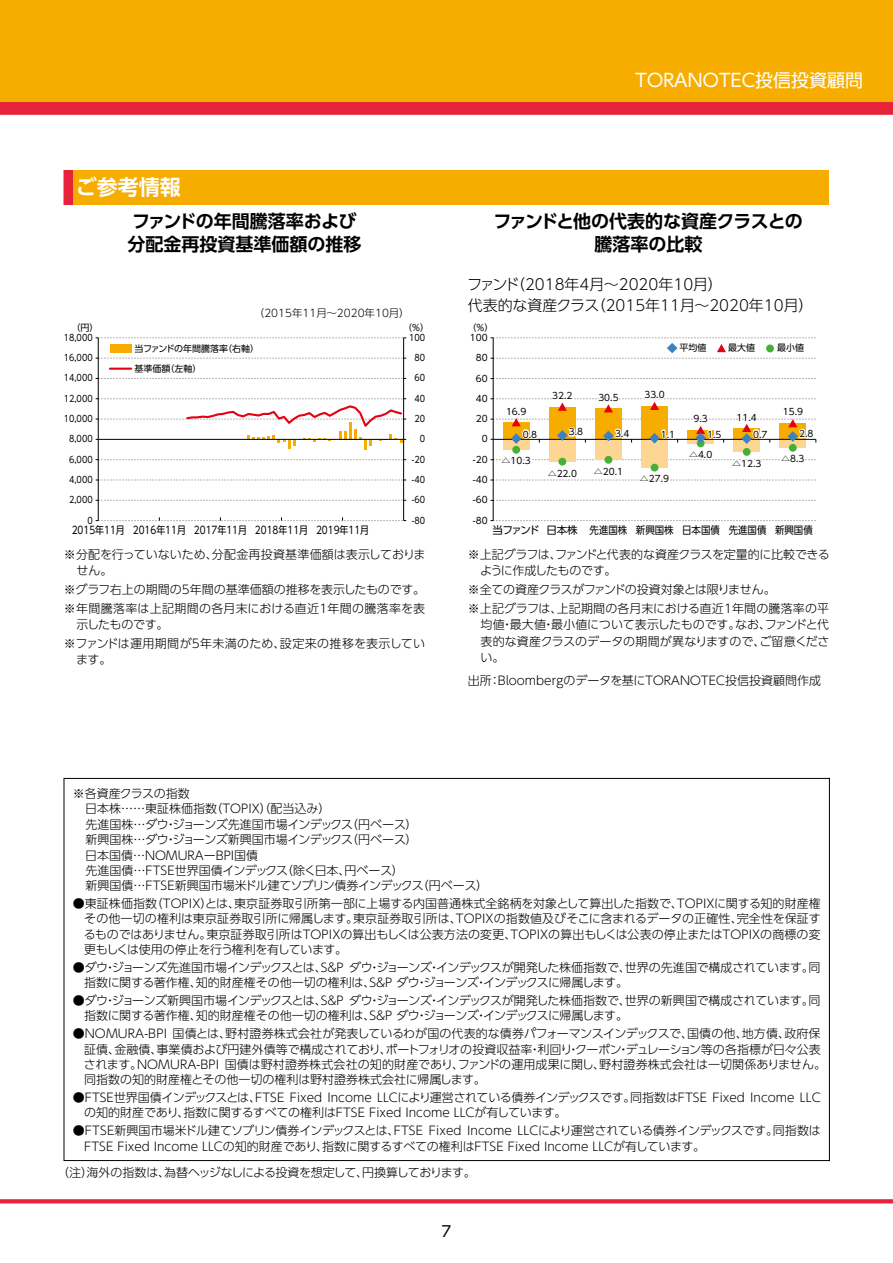
<style>
.page{position:relative;width:893px;height:1263px;background:#fff}
.page>*{position:absolute;margin:0;border:0;box-sizing:border-box;transform-origin:0 0}
.t1{font:700 21px "UD Shin Go Pro De";color:#fff}
.t2{font:700 18px/22.5px "UD Shin Go Pro De";color:#000}
.t3{font:18px "UD Shin Go Pro";letter-spacing:-.17em;color:#fff}
.t4{font:300 15px/21px "UD Shin Go Pro";color:#000}
.t5{font:15px "UD Shin Go Pro";color:#000}
.t6{font:300 12px/15.5px "UD Shin Go Pro";color:#000}
.t7{font:300 12px/15.5px "UD Shin Go Pro";letter-spacing:-.035em;color:#000}
.t8{font:300 12px "UD Shin Go Pro";letter-spacing:-.03em;color:#000}
.t9{font:10.5px "UD Shin Go Pro";color:#000;scale:.85 1}
.t10{font:10.5px "UD Shin Go Pro";color:#000}
.t11{font:300 10.5px "UD Shin Go Pro";color:#000}
.t12{font:9px "UD Shin Go Pro";color:#000}
.t13{font:9px "UD Shin Go Pro";color:#000;scale:.9 1}
</style>
<div class="page">
<div style="left:0;top:0;width:893px;height:102px;background:#f7ad00"></div>
<svg style="left:1px;top:1199px;width:892px;height:4px;background:#e82e45"></svg>
<div style="left:0;top:102px;width:893px;height:13px;background:#e7233b"></div>
<div style="left:64px;top:170px;width:765px;height:34px;background:#f7ac00"></div>
<div style="left:64px;top:170px;width:8px;height:34px;background:#e7233b"></div>
<hr style="left:493px;top:338px;width:1px;height:183px;background:#000">
<svg style="left:491px;top:520px;width:325px;height:1px"></svg>
<svg style="left:491px;top:500px;width:325px;height:1px"></svg>
<svg style="left:491px;top:378px;width:325px;height:1px"></svg>
<svg style="left:491px;top:389px;width:325px;height:96px"></svg>
<svg style="left:491px;top:337px;width:325px;height:22px"></svg>
<div style="left:766px;top:344px;width:8px;height:8px;background:#45b035;border-radius:50%"></div>
<div style="left:110px;top:344px;width:21px;height:9px;background:#f7ac00"></div>
<hr style="left:98px;top:338px;width:1px;height:183px;background:#000">
<hr style="left:403px;top:338px;width:1px;height:183px;background:#000">
<svg style="left:96px;top:500px;width:310px;height:1px"></svg>
<svg style="left:96px;top:480px;width:310px;height:1px"></svg>
<svg style="left:96px;top:459px;width:310px;height:1px"></svg>
<svg style="left:96px;top:398px;width:310px;height:52px"></svg>
<svg style="left:96px;top:378px;width:310px;height:1px"></svg>
<svg style="left:96px;top:358px;width:310px;height:1px"></svg>
<svg style="left:96px;top:337px;width:310px;height:1px"></svg>
<svg style="left:96px;top:517px;width:310px;height:4px"></svg>
<hr style="left:110px;top:368px;width:21px;height:2px;background:#e60012">
<hr style="left:98px;top:439px;width:306px;height:1px;background:#000">
<h2 class="t3" style="left:632px;top:66px;width:233px">ＴＯＲＡＮＯＴＥＣ投信投資顧問</h2>
<h1 class="t1" style="left:76px;top:170px;width:106px">ご参考情報</h1>
<h2 class="t2" style="left:127px;top:210px;width:236px">ファンドの年間騰落率および分配金再投資基準価額の推移</h2>
<h2 class="t2" style="left:493px;top:210px;width:311px;text-align:center">ファンドと他の代表的な資産クラスとの騰落率の比較</h2>
<p class="t11" style="left:254px;top:305px;width:157px">（2015年11月～2020年10月）</p>
<p class="t4" style="left:467px;top:273px;width:348px">ファンド（2018年4月～2020年10月）<br>代表的な資産クラス（2015年11月～2020年10月）</p>
<p class="t12" style="left:72px;top:320px;width:28px">（円）</p>
<p class="t12" style="left:403px;top:320px;width:27px">（%）</p>
<p class="t13" style="left:64px;top:330px;width:34px">18,000</p>
<p class="t13" style="left:409px;top:330px;width:19px">100</p>
<p class="t13" style="left:415px;top:350px;width:13px">80</p>
<p class="t13" style="left:415px;top:371px;width:13px">60</p>
<p class="t13" style="left:415px;top:391px;width:13px">40</p>
<p class="t13" style="left:415px;top:411px;width:13px">20</p>
<p class="t13" style="left:420px;top:432px;width:7px">0</p>
<p class="t13" style="left:412px;top:452px;width:16px">-20</p>
<p class="t13" style="left:412px;top:472px;width:16px">-40</p>
<p class="t13" style="left:412px;top:493px;width:16px">-60</p>
<p class="t13" style="left:412px;top:513px;width:16px">-80</p>
<p class="t12" style="left:134px;top:341px;width:126px">当ファンドの年間騰落率（右軸）</p>
<p class="t12" style="left:134px;top:361px;width:69px">基準価額（左軸）</p>
<p class="t13" style="left:64px;top:350px;width:34px">16,000</p>
<p class="t13" style="left:64px;top:371px;width:34px">14,000</p>
<p class="t13" style="left:64px;top:391px;width:34px">12,000</p>
<p class="t13" style="left:64px;top:411px;width:34px">10,000</p>
<p class="t13" style="left:69px;top:432px;width:28px">8,000</p>
<p class="t13" style="left:69px;top:452px;width:28px">6,000</p>
<p class="t13" style="left:69px;top:472px;width:28px">4,000</p>
<p class="t13" style="left:69px;top:493px;width:28px">2,000</p>
<p class="t13" style="left:87px;top:513px;width:7px">0</p>
<p class="t9" style="left:72px;top:521px;width:351px">2015年11月 2016年11月 2017年11月 2018年11月 2019年11月</p>
<p class="t12" style="left:468px;top:320px;width:27px">（%）</p>
<p class="t12" style="left:470px;top:330px;width:19px">100</p>
<p class="t12" style="left:476px;top:351px;width:13px">80</p>
<p class="t12" style="left:476px;top:371px;width:13px">60</p>
<p class="t12" style="left:476px;top:391px;width:13px">40</p>
<p class="t12" style="left:476px;top:411px;width:13px">20</p>
<p class="t12" style="left:482px;top:432px;width:7px">0</p>
<p class="t12" style="left:473px;top:452px;width:16px">-20</p>
<p class="t12" style="left:473px;top:472px;width:16px">-40</p>
<p class="t12" style="left:473px;top:493px;width:16px">-60</p>
<p class="t12" style="left:679px;top:341px;width:28px">平均値</p>
<p class="t12" style="left:728px;top:341px;width:28px">最大値</p>
<p class="t12" style="left:777px;top:341px;width:28px">最小値</p>
<p class="t12" style="left:552px;top:388px;width:22px">32.2</p>
<p class="t12" style="left:598px;top:390px;width:22px">30.5</p>
<p class="t12" style="left:644px;top:388px;width:22px">33.0</p>
<p class="t12" style="left:506px;top:404px;width:22px">16.9</p>
<p class="t12" style="left:693px;top:412px;width:16px">9.3</p>
<p class="t12" style="left:737px;top:410px;width:22px">11.4</p>
<p class="t12" style="left:783px;top:405px;width:22px">15.9</p>
<p class="t12" style="left:523px;top:427px;width:16px">0.8</p>
<p class="t12" style="left:569px;top:425px;width:16px">3.8</p>
<p class="t12" style="left:615px;top:426px;width:16px">3.4</p>
<p class="t12" style="left:661px;top:427px;width:16px">1.1</p>
<p class="t12" style="left:707px;top:427px;width:16px">1.5</p>
<p class="t12" style="left:753px;top:427px;width:16px">0.7</p>
<p class="t12" style="left:799px;top:426px;width:16px">2.8</p>
<p class="t12" style="left:501px;top:453px;width:31px">△10.3</p>
<p class="t12" style="left:548px;top:466px;width:31px">△22.0</p>
<p class="t12" style="left:594px;top:464px;width:31px">△20.1</p>
<p class="t12" style="left:640px;top:472px;width:31px">△27.9</p>
<p class="t12" style="left:689px;top:447px;width:25px">△4.0</p>
<p class="t12" style="left:732px;top:456px;width:31px">△12.3</p>
<p class="t12" style="left:781px;top:451px;width:25px">△8.3</p>
<p class="t12" style="left:473px;top:513px;width:16px">-80</p>
<p class="t10" style="left:493px;top:521px;width:322px">当ファンド 日本株 先進国株 新興国株 日本国債 先進国債 新興国債</p>
<p class="t6" style="left:77px;top:546px;width:351px;line-height:16.5px;text-indent:-13px">※分配を行っていないため、分配金再投資基準価額は表示しておりません。</p>
<p class="t6" style="left:64px;top:580px;width:363px;line-height:18.6px">※グラフ右上の期間の5年間の基準価額の推移を表示したものです。※年間騰落率は上記期間の各月末における直近1年間の騰落率を表</p>
<p class="t6" style="left:64px;top:615px;width:363px;line-height:18.6px;text-indent:13px">示したものです。<br>※ファンドは運用期間が５年未満のため、設定来の推移を表示してい</p>
<p class="t6" style="left:76px;top:651px;width:37px">ます。</p>
<p class="t7" style="left:480px;top:546px;width:351px;line-height:16.5px;text-indent:-12px">※上記グラフは、ファンドと代表的な資産クラスを定量的に比較できるように作成したものです。</p>
<p class="t6" style="left:468px;top:580px;width:363px;line-height:18.6px">※全ての資産クラスがファンドの投資対象とは限りません。<br>※上記グラフは、上記期間の各月末における直近1年間の騰落率の平</p>
<p class="t6" style="left:480px;top:616px;width:351px;line-height:16.5px;text-align:justify">均値・最大値・最小値について表示したものです。なお、ファンドと代表的な資産クラスのデータの期間が異なりますので、ご留意ください。</p>
<p class="t6" style="left:468px;top:672px;width:355px">出所：Bloombergのデータを基にＴＯＲＡＮＯＴＥＣ投信投資顧問作成</p>
<p class="t6" style="left:85px;top:785px;width:404px;text-indent:-13px">※各資産クラスの指数<br>日本株……東証株価指数（TOPIX）（配当込み）<br>先進国株…ダウ・ジョーンズ先進国市場インデックス（円ベース）<br>新興国株…ダウ・ジョーンズ新興国市場インデックス（円ベース）<br>日本国債…NOMURAーBPI国債<br>先進国債…FTSE世界国債インデックス（除く日本、円ベース）<br>新興国債…FTSE新興国市場米ドル建てソブリン債券インデックス（円ベース）</p>
<p class="t6" style="left:84px;top:895px;width:739px;text-align:justify;text-indent:-11px">●東証株価指数（TOPIX）とは、東京証券取引所第一部に上場する内国普通株式全銘柄を対象として算出した指数で、TOPIXに関する知的財産権その他一切の権利は東京証券取引所に帰属します。東京証券取引所は、TOPIXの指数値及びそこに含まれるデータの正確性、完全性を保証するものではありません。東京証券取引所はTOPIXの算出もしくは公表方法の変更、TOPIXの算出もしくは公表の停止またはTOPIXの商標の変更もしくは使用の停止を行う権利を有しています。</p>
<p class="t7" style="left:84px;top:959px;width:738px;text-indent:-11px">●ダウ・ジョーンズ先進国市場インデックスとは、S&amp;P ダウ・ジョーンズ・インデックスが開発した株価指数で、世界の先進国で構成されています。同指数に関する著作権、知的財産権その他一切の権利は、S&amp;P ダウ・ジョーンズ・インデックスに帰属します。</p>
<p class="t7" style="left:84px;top:992px;width:738px;text-indent:-11px">●ダウ・ジョーンズ新興国市場インデックスとは、S&amp;P ダウ・ジョーンズ・インデックスが開発した株価指数で、世界の新興国で構成されています。同指数に関する著作権、知的財産権その他一切の権利は、S&amp;P ダウ・ジョーンズ・インデックスに帰属します。</p>
<p class="t6" style="left:84px;top:1025px;width:744px;text-indent:-11px">●NOMURA-BPI 国債とは、野村證券株式会社が発表しているわが国の代表的な債券パフォーマンスインデックスで、国債の他、地方債、政府保証債、金融債、事業債および円建外債等で構成されており、ポートフォリオの投資収益率・利回り・クーポン・デュレーション等の各指標が日々公表されます。NOMURA-BPI 国債は野村證券株式会社の知的財産であり、ファンドの運用成果に関し、野村證券株式会社は一切関係ありません。同指数の知的財産権とその他一切の権利は野村證券株式会社に帰属します。</p>
<p class="t6" style="left:84px;top:1089px;width:738px;text-indent:-11px">●FTSE世界国債インデックスとは、FTSE Fixed Income LLCにより運営されている債券インデックスです。同指数はFTSE Fixed Income LLCの知的財産であり、指数に関するすべての権利はFTSE Fixed Income LLCが有しています。</p>
<p class="t6" style="left:84px;top:1122px;width:738px;text-indent:-11px">●FTSE新興国市場米ドル建てソブリン債券インデックスとは、FTSE Fixed Income LLCにより運営されている債券インデックスです。同指数は<br>FTSE Fixed Income LLCの知的財産であり、指数に関するすべての権利はFTSE Fixed Income LLCが有しています。</p>
<p class="t8" style="left:57px;top:1162px;width:420px">（注）海外の指数は、為替ヘッジなしによる投資を想定して、円換算しております。</p>
<p class="t5" style="left:442px;top:1219px;width:11px">7</p>
</div>
